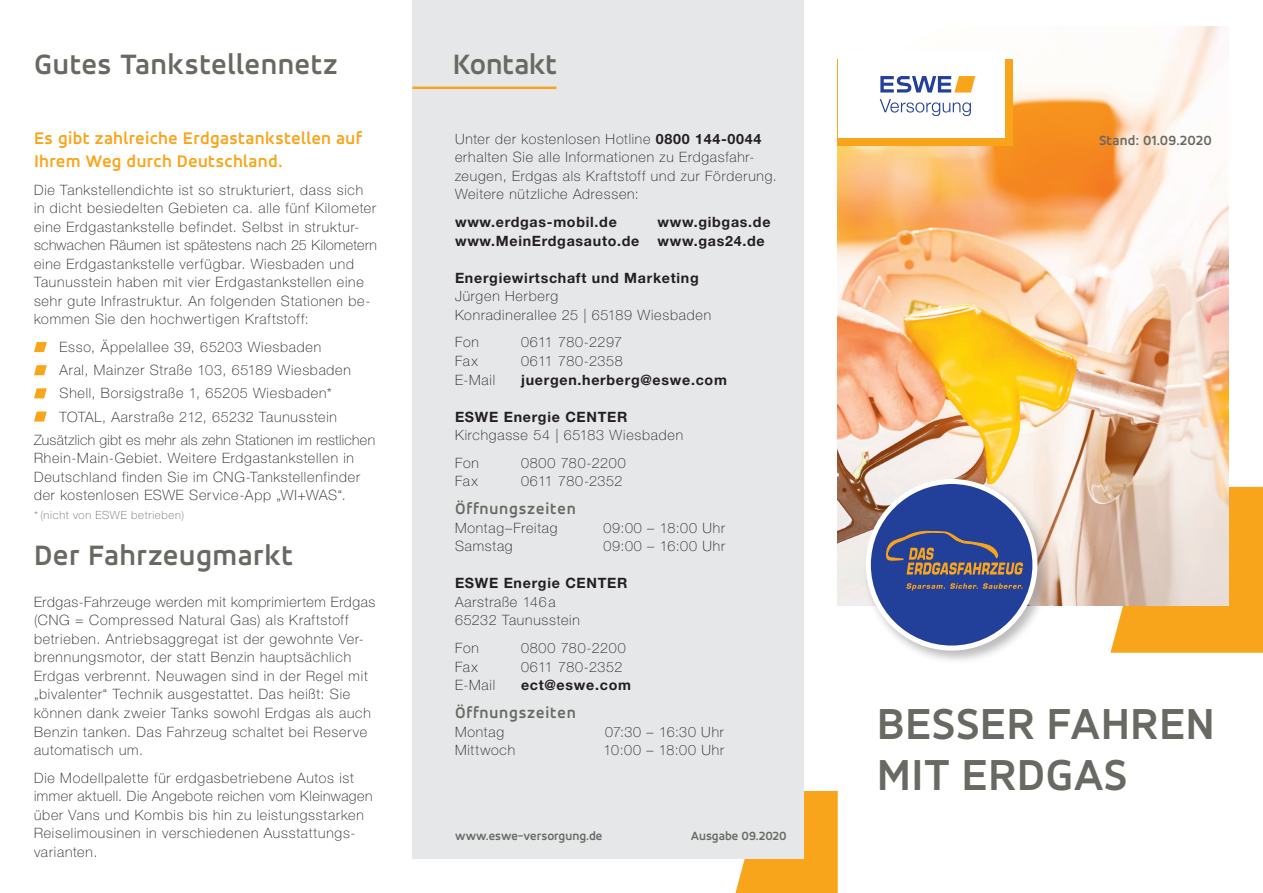
<style>
.page{position:relative;width:1263px;height:893px;background:#fff}
.page>*{position:absolute;margin:0;border:0;box-sizing:border-box;transform-origin:0 0}
.t1{font:700 46.5px/51.2px "Accord Alternate";color:#696964}
.t2{font:700 30px "Accord Alternate";letter-spacing:.02em;color:#696964}
.t3{font:700 30px "Accord Alternate";color:#696964}
.t4{font:700 18px/23.1px "Accord Alternate";letter-spacing:.02em;color:#f9a51b}
.t5{font:700 16.5px "Accord Alternate";letter-spacing:.05em;color:#696964}
.t6{font:100 14.25px/18.6px "Helvetica Neue LT Std";letter-spacing:.055em;color:#231f20}
.t7{font:700 14.25px "Helvetica Neue LT";letter-spacing:.05em;color:#231f20}
.t8{font:100 14.25px "Helvetica Neue LT Std";letter-spacing:.02em;color:#231f20}
.t9{font:100 14.25px "Helvetica Neue LT Std";letter-spacing:.025em;color:#231f20}
.t10{font:700 14.25px "Accord Alternate";letter-spacing:.02em;color:#696964}
.t11{font:700 12.75px "Accord Alternate";color:#696964}
.t12{font:100 11.25px "Helvetica Neue LT Std";letter-spacing:.065em;color:#696964}
.s1{font-family:"Helvetica Neue LT";font-weight:700}
</style>
<div class="page">
<div style="left:735px;top:791px;width:103px;height:102px;background:#f9a51b"></div>
<div style="left:412px;top:0;width:392px;height:859px;background:#e6e7e9"></div>
<div style="left:1110px;top:487px;width:153px;height:166px;background:#f9a51b"></div>
<img style="left:838px;top:27px;width:391px;height:579px">
<svg style="left:34px;top:342px;width:13px;height:10px"></svg>
<svg style="left:34px;top:365px;width:13px;height:10px"></svg>
<svg style="left:34px;top:388px;width:13px;height:10px"></svg>
<svg style="left:34px;top:411px;width:13px;height:11px"></svg>
<div style="left:863px;top:476px;width:189px;height:189px;background:#231f20;opacity:.3"></div>
<div style="left:866px;top:479px;width:171px;height:172px;background:#223f99;border:5px solid #fff;border-radius:50%"></div>
<svg style="left:886px;top:531px;width:137px;height:44px"></svg>
<svg style="left:906px;top:583px;width:117px;height:7px"></svg>
<hr style="left:412px;top:87px;width:144px;height:2px;background:#f9a51b">
<div style="left:838px;top:59px;width:175px;height:86px;background:#f9a51b"></div>
<div style="left:838px;top:51px;width:167px;height:86px;background:#fff"></div>
<svg style="left:880px;top:76px;width:95px;height:40px"></svg>
<h2 class="t2" style="left:34px;top:46px;width:305px">Gutes Tankstellennetz</h2>
<p class="t4" style="left:34px;top:126px;width:329px">Es gibt zahlreiche Erdgastankstellen auf<br>Ihrem Weg durch Deutschland.</p>
<p class="t6" style="left:34px;top:180px;width:344px">Die Tankstellendichte ist so strukturiert, dass sich in dicht besiedelten Gebieten ca. alle fünf Kilometer eine Erdgastankstelle befindet. Selbst in struktur&shy;schwachen Räumen ist spätestens nach 25 Kilometern eine Erdgastankstelle verfügbar. Wiesbaden und Taunusstein haben mit vier Erdgastankstellen eine sehr gute Infrastruktur. An folgenden Stationen be&shy;kommen Sie den hochwertigen Kraftstoff:</p>
<p class="t6" style="left:60px;top:338px;width:263px">Esso, Äppelallee 39, 65203 Wiesbaden</p>
<p class="t6" style="left:60px;top:361px;width:293px">Aral, Mainzer Straße 103, 65189 Wiesbaden</p>
<p class="t6" style="left:60px;top:384px;width:274px">Shell, Borsigstraße 1, 65205 Wiesbaden*</p>
<p class="t6" style="left:60px;top:407px;width:279px">TOTAL, Aarstraße 212, 65232 Taunusstein</p>
<p class="t8" style="left:34px;top:431px;width:343px">Zusätzlich gibt es mehr als zehn Stationen im restlichen</p>
<p class="t6" style="left:34px;top:449px;width:328px">Rhein-Main-Gebiet. Weitere Erdgastankstellen in<br>Deutschland finden Sie im CNG-Tankstellenfinder der kostenlosen ESWE Service-App „WI+WAS“.</p>
<p class="t12" style="left:34px;top:508px;width:152px">* (nicht von ESWE betrieben)</p>
<h2 class="t2" style="left:34px;top:537px;width:261px">Der Fahrzeugmarkt</h2>
<p class="t6" style="left:34px;top:592px;width:343px">Erdgas-Fahrzeuge werden mit komprimiertem Erdgas (CNG = Compressed Natural Gas) als Kraftstoff betrieben. Antriebsaggregat ist der gewohnte Ver&shy;brennungsmotor, der statt Benzin hauptsächlich Erdgas verbrennt. Neuwagen sind in der Regel mit „bivalenter“ Technik ausgestattet. Das heißt: Sie können dank zweier Tanks sowohl Erdgas als auch Benzin tanken. Das Fahrzeug schaltet bei Reserve automatisch um.</p>
<p class="t6" style="left:34px;top:768px;width:340px">Die Modellpalette für erdgasbetriebene Autos ist immer aktuell. Die Angebote reichen vom Kleinwagen über Vans und Kombis bis hin zu leistungsstarken Reiselimousinen in verschiedenen Ausstattungs&shy;varianten.</p>
<h2 class="t3" style="left:453px;top:46px;width:106px">Kontakt</h2>
<p class="t6" style="left:455px;top:129px;width:323px">Unter der kostenlosen Hotline <span class="s1">0800 144-0044 </span>erhalten Sie alle Informationen zu Erdgasfahr&shy;zeugen, Erdgas als Kraftstoff und zur Förderung.<br>Weitere nützliche Adressen:</p>
<p class="t7" style="left:455px;top:213px;width:163px">www.erdgas-mobil.de</p>
<p class="t7" style="left:657px;top:213px;width:114px">www.gibgas.de</p>
<p class="t7" style="left:455px;top:232px;width:186px">www.MeinErdgasauto.de</p>
<p class="t7" style="left:657px;top:232px;width:109px">www.gas24.de</p>
<p class="t7" style="left:455px;top:269px;width:245px">Energiewirtschaft und Marketing</p>
<p class="t6" style="left:455px;top:287px;width:258px">Jürgen Herberg<br>Konradinerallee 25 | 65189 Wiesbaden</p>
<p class="t6" style="left:455px;top:333px;width:25px">Fon</p>
<p class="t9" style="left:521px;top:334px;width:102px">0611 780-2297</p>
<p class="t6" style="left:455px;top:352px;width:24px">Fax</p>
<p class="t6" style="left:521px;top:352px;width:103px">0611 780-2358</p>
<p class="t6" style="left:455px;top:370px;width:42px">E-Mail</p>
<p class="t7" style="left:521px;top:371px;width:207px">juergen.herberg@eswe.com</p>
<p class="t7" style="left:455px;top:408px;width:174px">ESWE Energie CENTER</p>
<p class="t6" style="left:455px;top:421px;width:230px;line-height:27.8px">Kirchgasse 54 | 65183 Wiesbaden<br>Fon</p>
<p class="t6" style="left:521px;top:453px;width:106px">0800 780-2200</p>
<p class="t6" style="left:455px;top:472px;width:24px">Fax</p>
<p class="t9" style="left:521px;top:473px;width:103px">0611 780-2352</p>
<p class="t5" style="left:455px;top:499px;width:122px">Öffnungszeiten</p>
<p class="t6" style="left:455px;top:518px;width:104px">Montag–Freitag</p>
<p class="t6" style="left:603px;top:518px;width:123px">09:00 – 18:00 Uhr</p>
<p class="t6" style="left:455px;top:537px;width:59px">Samstag</p>
<p class="t6" style="left:603px;top:537px;width:123px">09:00 – 16:00 Uhr</p>
<p class="t7" style="left:455px;top:574px;width:174px">ESWE Energie CENTER</p>
<p class="t6" style="left:455px;top:592px;width:126px">Aarstraße 146a<br>65232 Taunusstein</p>
<p class="t6" style="left:455px;top:639px;width:25px">Fon</p>
<p class="t6" style="left:521px;top:639px;width:106px">0800 780-2200</p>
<p class="t6" style="left:455px;top:657px;width:24px">Fax</p>
<p class="t9" style="left:521px;top:658px;width:103px">0611 780-2352</p>
<p class="t6" style="left:455px;top:676px;width:42px">E-Mail</p>
<p class="t7" style="left:521px;top:676px;width:111px">ect@eswe.com</p>
<p class="t5" style="left:455px;top:703px;width:122px">Öffnungszeiten</p>
<p class="t6" style="left:455px;top:722px;width:50px">Montag</p>
<p class="t6" style="left:605px;top:722px;width:120px">07:30 – 16:30 Uhr</p>
<p class="t6" style="left:455px;top:741px;width:62px">Mittwoch</p>
<p class="t6" style="left:603px;top:741px;width:122px">10:00 – 18:00 Uhr</p>
<p class="t11" style="left:455px;top:828px;width:149px">www.eswe-versorgung.de</p>
<p class="t11" style="left:691px;top:828px;width:97px">Ausgabe 09.2020</p>
<p class="t10" style="left:1099px;top:131px;width:114px">Stand: 01.09.2020</p>
<h1 class="t1" style="left:877px;top:697px;width:340px">BESSER FAHREN<br>MIT ERDGAS</h1>
</div>
